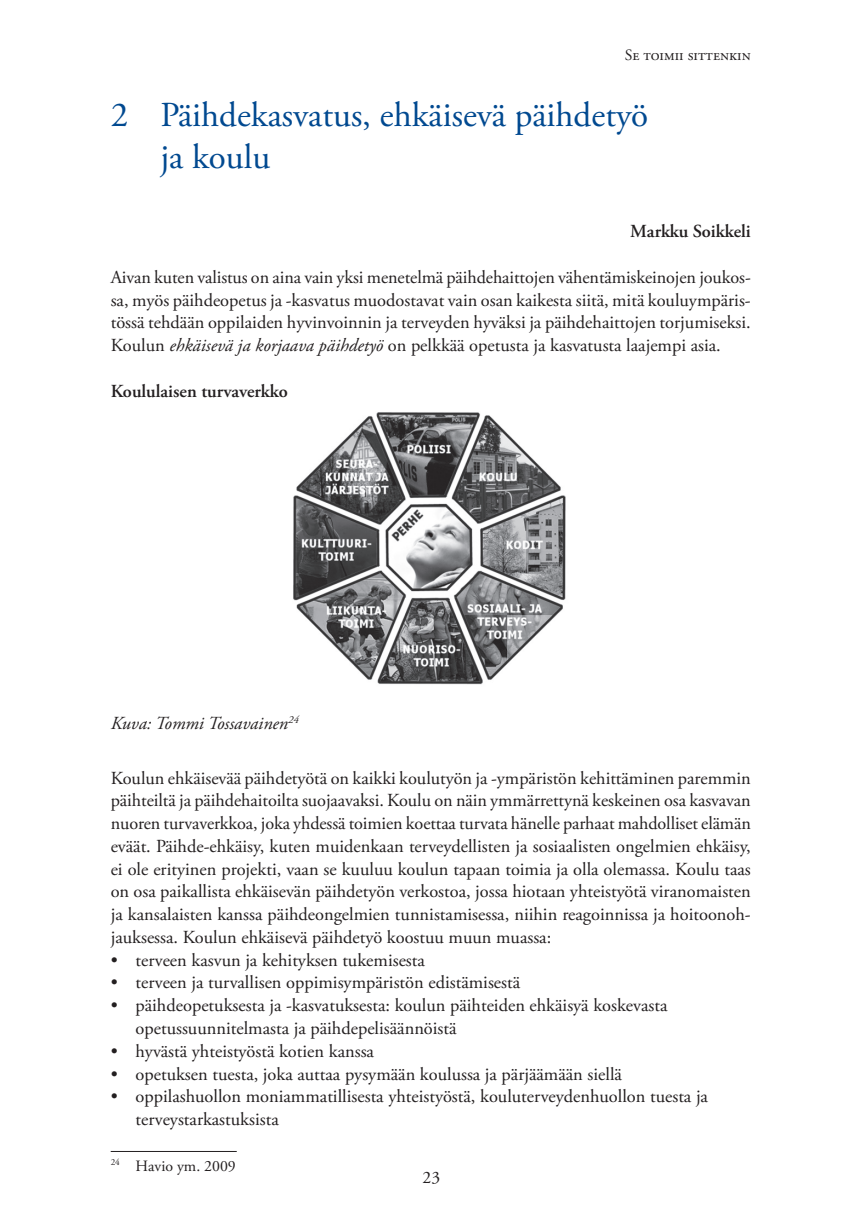
<style>
.page{position:relative;width:859px;height:1222px;background:#fff}
.page>*{position:absolute;margin:0;border:0;box-sizing:border-box;transform-origin:0 0}
.t1{font:35px/42px "Adobe Garamond Pro";color:#014990}
.t2{font:18.38px/22.8px "Adobe Garamond Pro";color:#231f20;text-align:justify}
.t3{font:600 18.38px "Adobe Garamond Pro";letter-spacing:-.02em;color:#231f20}
.t4{font:italic 18.38px "Adobe Garamond Pro";color:#231f20}
.t5{font:17.5px "Adobe Garamond Pro";color:#231f20}
.t6{font:15.75px "Adobe Garamond Pro";color:#231f20}
.s1{font-style:italic}
</style>
<div class="page">
<img style="left:293px;top:412px;width:273px;height:273px">
<hr style="left:111px;top:1151px;width:126px;height:1px;background:#231f20">
<p class="t6" style="left:625px;top:49px;width:127px">Se toimii sittenkin</p>
<h1 class="t1" style="left:160px;top:97px;width:489px;text-indent:-50px">2 Päihdekasvatus, ehkäisevä päihdetyö ja koulu</h1>
<p class="t3" style="left:630px;top:224px;width:122px">Markku Soikkeli</p>
<p class="t2" style="left:111px;top:267px;width:641px">Aivan kuten valistus on aina vain yksi menetelmä päihdehaittojen vähentämiskeinojen joukos&shy;sa, myös päihdeopetus ja -kasvatus muodostavat vain osan kaikesta siitä, mitä kouluympäris&shy;tössä tehdään oppilaiden hyvinvoinnin ja terveyden hyväksi ja päihdehaittojen torjumiseksi.<br>Koulun <span class="s1">ehkäisevä ja korjaava päihdetyö</span> on pelkkää opetusta ja kasvatusta laajempi asia.</p>
<p class="t3" style="left:111px;top:383px;width:178px">Koululaisen turvaverkko</p>
<p class="t4" style="left:111px;top:715px;width:190px">Kuva: Tommi Tossavainen<sup>24</sup></p>
<p class="t2" style="left:111px;top:768px;width:641px">Koulun ehkäisevää päihdetyötä on kaikki koulutyön ja -ympäristön kehittäminen paremmin päihteiltä ja päihdehaitoilta suojaavaksi. Koulu on näin ymmärrettynä keskeinen osa kasvavan nuoren turvaverkkoa, joka yhdessä toimien koettaa turvata hänelle parhaat mahdolliset elämän eväät. Päihde-ehkäisy, kuten muidenkaan terveydellisten ja sosiaalisten ongelmien ehkäisy, ei ole erityinen projekti, vaan se kuuluu koulun tapaan toimia ja olla olemassa. Koulu taas on osa paikallista ehkäisevän päihdetyön verkostoa, jossa hiotaan yhteistyötä viranomaisten ja kansalaisten kanssa päihdeongelmien tunnistamisessa, niihin reagoinnissa ja hoitoonoh&shy;jauksessa. Koulun ehkäisevä päihdetyö koostuu muun muassa:</p>
<p class="t2" style="left:111px;top:950px;width:316px">• terveen kasvun ja kehityksen tukemisesta</p>
<p class="t2" style="left:111px;top:972px;width:411px">• terveen ja turvallisen oppimisympäristön edistämisestä</p>
<p class="t2" style="left:135px;top:995px;width:533px;text-indent:-25px">• päihdeopetuksesta ja -kasvatuksesta: koulun päihteiden ehkäisyä koskevasta opetussuunnitelmasta ja päihdepelisäännöistä</p>
<p class="t2" style="left:111px;top:1041px;width:265px">• hyvästä yhteistyöstä kotien kanssa</p>
<p class="t2" style="left:111px;top:1063px;width:513px">• opetuksen tuesta, joka auttaa pysymään koulussa ja pärjäämään siellä</p>
<p class="t2" style="left:135px;top:1086px;width:574px;text-indent:-25px">• oppilashuollon moniammatillisesta yhteistyöstä, kouluterveydenhuollon tuesta ja terveystarkastuksista</p>
<p class="t6" style="left:111px;top:1159px;width:127px"><sup>24</sup> Havio ym. 2009</p>
<p class="t5" style="left:423px;top:1170px;width:19px">23</p>
</div>
